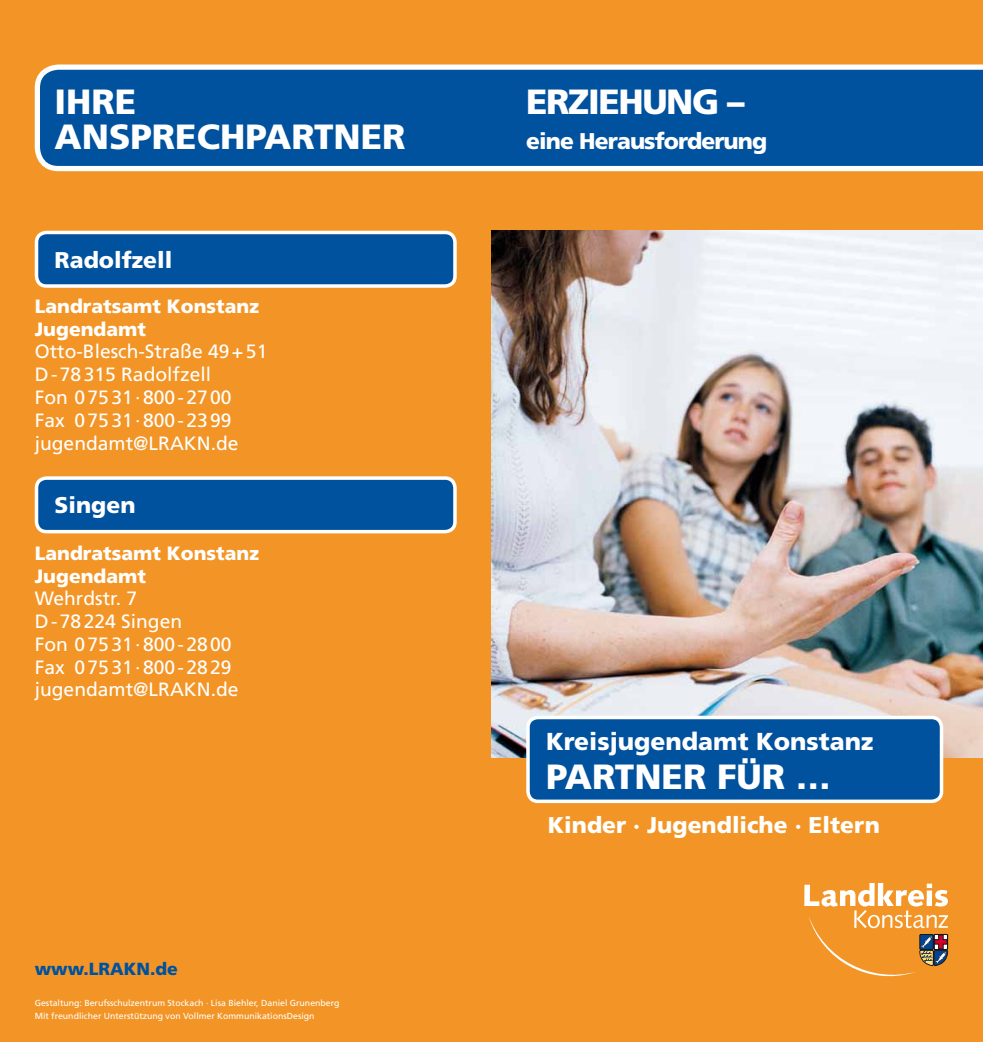
<style>
.page{position:relative;width:983px;height:1042px;background:#fff}
.page>*{position:absolute;margin:0;border:0;box-sizing:border-box;transform-origin:0 0}
.t1{font:900 35px/35px "Frutiger LT";color:#fff}
.t2{font:900 35px "Frutiger LT";letter-spacing:-.04em;color:#fff}
.t3{font:900 24.5px "Frutiger LT";color:#fff}
.t4{font:900 22.75px "Frutiger LT";color:#fff}
.t5{font:900 22.75px "Frutiger LT";letter-spacing:-.04em;color:#fff}
.t6{font:19.25px/22.8px "Frutiger LT";color:#fff}
.t7{font:900 19.25px/22.8px "Frutiger LT";color:#fff}
.t8{font:900 17.5px "Frutiger LT";color:#00519e}
.t9{font:8.75px/12.2px "Frutiger LT";color:#fff}
</style>
<div class="page">
<div style="left:0;top:0;width:982px;height:1042px;background:#f39526"></div>
<img style="left:491px;top:231px;width:491px;height:526px">
<div style="left:528px;top:717px;width:413px;height:84px;background:#00519e;border-radius:10px"></div>
<div style="left:526px;top:716px;width:417px;height:87px;border:4px solid #fff;border-radius:10px"></div>
<div style="left:36px;top:232px;width:419px;height:54px;background:#00519e;border-radius:10px"></div>
<div style="left:35px;top:231px;width:421px;height:57px;border:4px solid #fff;border-radius:10px"></div>
<svg style="left:35px;top:64px;width:947px;height:107px;background:#1b62a6"></svg>
<div style="left:36px;top:478px;width:419px;height:54px;background:#00519e;border-radius:10px"></div>
<div style="left:35px;top:476px;width:421px;height:57px;border:4px solid #fff;border-radius:10px"></div>
<svg style="left:804px;top:883px;width:143px;height:93px"></svg>
<h1 class="t1" style="left:55px;top:84px;width:352px">IHRE<br>ANSPRECHPARTNER</h1>
<p class="t4" style="left:55px;top:247px;width:119px">Radolfzell</p>
<p class="t7" style="left:35px;top:295px;width:226px">Landratsamt Konstanz<br>Jugendamt</p>
<p class="t6" style="left:35px;top:340px;width:234px">Otto-Blesch-Straße 49+51<br>D-78315 Radolfzell<br>Fon 07531·800-2700<br>Fax 07531·800-2399 jugendamt@LRAKN.de</p>
<p class="t4" style="left:55px;top:491px;width:82px">Singen</p>
<p class="t7" style="left:35px;top:542px;width:226px">Landratsamt Konstanz<br>Jugendamt</p>
<p class="t6" style="left:35px;top:587px;width:205px">Wehrdstr. 7<br>D-78224 Singen<br>Fon 07531·800-2800<br>Fax 07531·800-2829 jugendamt@LRAKN.de</p>
<p class="t8" style="left:35px;top:958px;width:144px">www.LRAKN.de</p>
<p class="t9" style="left:35px;top:997px;width:306px">Gestaltung: Berufsschulzentrum Stockach · Lisa Biehler, Daniel Grunenberg<br>Mit freundlicher Unterstützung von Vollmer KommunikationsDesign</p>
<h1 class="t2" style="left:526px;top:81px;width:220px">ERZIEHUNG –</h1>
<p class="t5" style="left:526px;top:127px;width:242px">eine Herausforderung</p>
<p class="t3" style="left:546px;top:727px;width:329px">Kreisjugendamt Konstanz</p>
<h1 class="t1" style="left:546px;top:759px;width:286px">PARTNER FÜR …</h1>
<p class="t4" style="left:547px;top:811px;width:333px">Kinder · Jugendliche · Eltern</p>
</div>
